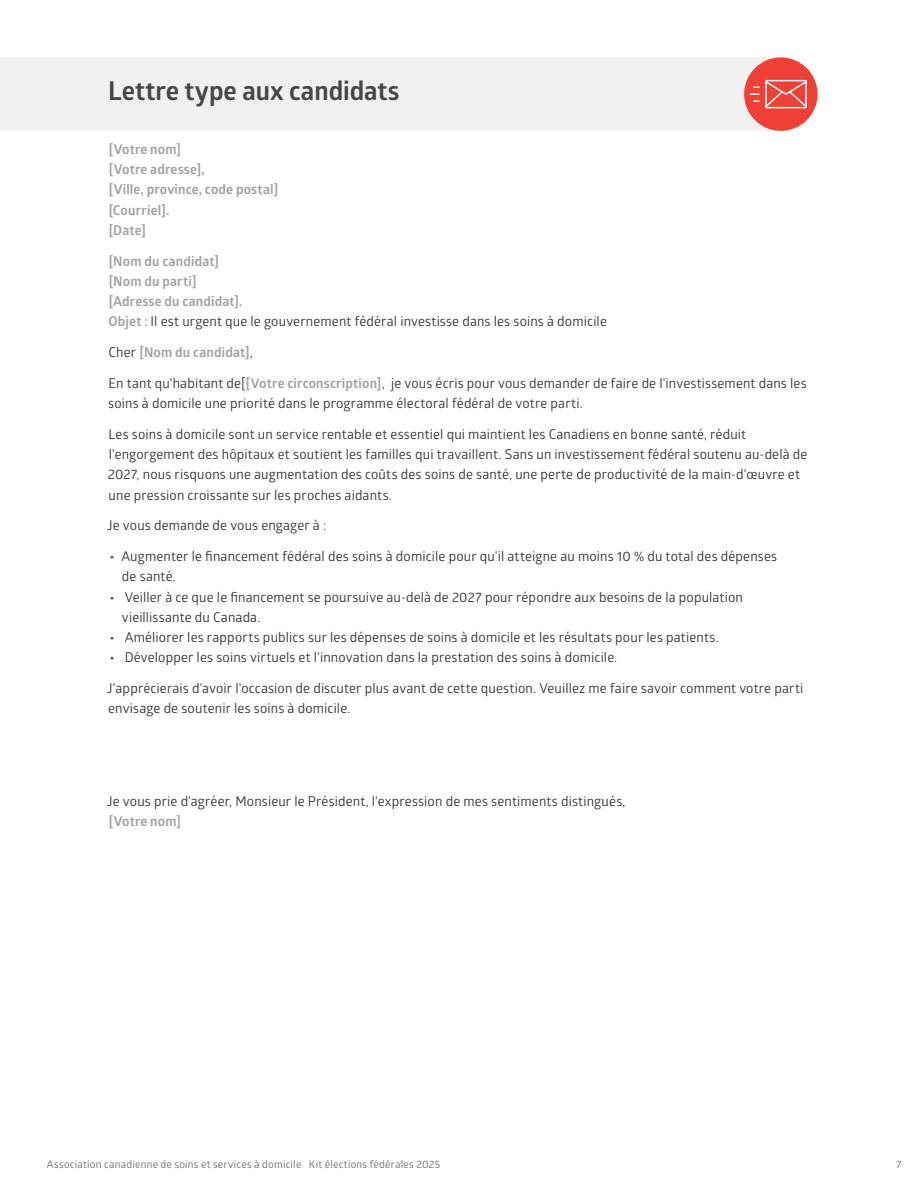
<style>
.page{position:relative;width:918px;height:1188px;background:#fff}
.page>*{position:absolute;margin:0;border:0;box-sizing:border-box;transform-origin:0 0}
.t1{font:700 26.1px "Glober";color:#464547}
.t2{font:13.5px/20.2px "Glober";letter-spacing:.01em;color:#363436}
.t3{font:700 13.5px/20.2px "Glober";letter-spacing:.01em;color:#a4a3a3}
.t4{font:10.5px "Glober";letter-spacing:.02em;color:#6f6b6c}
.s1{font-weight:700;color:#a4a3a3}
.s2{font-weight:400;color:#363436}
.s3{font-weight:700;color:#464547}
</style>
<div class="page">
<div style="left:0;top:57px;width:817px;height:74px;background:#f1f1ef"></div>
<div style="left:744px;top:57px;width:74px;height:74px;background:#f04036;border-radius:50%"></div>
<svg style="left:749px;top:79px;width:58px;height:30px"></svg>
<h1 class="t1" style="left:108px;top:72px;width:293px">Lettre type aux candidats</h1>
<p class="t3" style="left:109px;top:139px;width:171px">[Votre nom]<br>[Votre adresse],<br>[Ville, province, code postal] [Courriel].<br>[Date]</p>
<p class="t2" style="left:109px;top:250px;width:500px"><span class="s1">[Nom du candidat]<br>[Nom du parti]<br>[Adresse du candidat].<br>Objet :</span> Il est urgent que le gouvernement fédéral investisse dans les soins à domicile</p>
<p class="t3" style="left:109px;top:342px;width:146px"><span class="s2">Cher</span> [Nom du candidat]<span class="s2">,</span></p>
<p class="t2" style="left:108px;top:372px;width:700px">En tant qu'habitant de[<span class="s1">[Votre circonscription]</span>, je vous écris pour vous demander de faire de l'investissement dans les soins à domicile une priorité dans le programme électoral fédéral de votre parti.</p>
<p class="t2" style="left:108px;top:423px;width:701px">Les soins à domicile sont un service rentable et essentiel qui maintient les Canadiens en bonne santé, réduit l'engorgement des hôpitaux et soutient les familles qui travaillent. Sans un investissement fédéral soutenu au-delà de 2027, nous risquons une augmentation des coûts des soins de santé, une perte de productivité de la main-d'œuvre et une pression croissante sur les proches aidants.</p>
<p class="t2" style="left:107px;top:515px;width:221px">Je vous demande de vous engager à :</p>
<p class="t2" style="left:122px;top:546px;width:657px;text-indent:-12px"><span class="s3">•</span> Augmenter le financement fédéral des soins à domicile pour qu'il atteigne au moins 10 % du total des dépenses de santé.</p>
<p class="t2" style="left:122px;top:586px;width:623px;text-indent:-12px"><span class="s3">•</span> Veiller à ce que le financement se poursuive au-delà de 2027 pour répondre aux besoins de la population vieillissante du Canada.</p>
<p class="t2" style="left:110px;top:627px;width:610px"><span class="s3">•</span> Améliorer les rapports publics sur les dépenses de soins à domicile et les résultats pour les patients.</p>
<p class="t2" style="left:110px;top:647px;width:509px"><span class="s3">•</span> Développer les soins virtuels et l'innovation dans la prestation des soins à domicile.</p>
<p class="t2" style="left:107px;top:678px;width:698px">J'apprécierais d'avoir l'occasion de discuter plus avant de cette question. Veuillez me faire savoir comment votre parti envisage de soutenir les soins à domicile.</p>
<p class="t2" style="left:107px;top:790px;width:520px">Je vous prie d'agréer, Monsieur le Président, l'expression de mes sentiments distingués,</p>
<p class="t3" style="left:109px;top:811px;width:74px">[Votre nom]</p>
<p class="t4" style="left:47px;top:1157px;width:395px">Association canadienne de soins et services à domicile Kit élections fédérales 2025</p>
<p class="t4" style="left:897px;top:1157px;width:7px">7</p>
</div>
